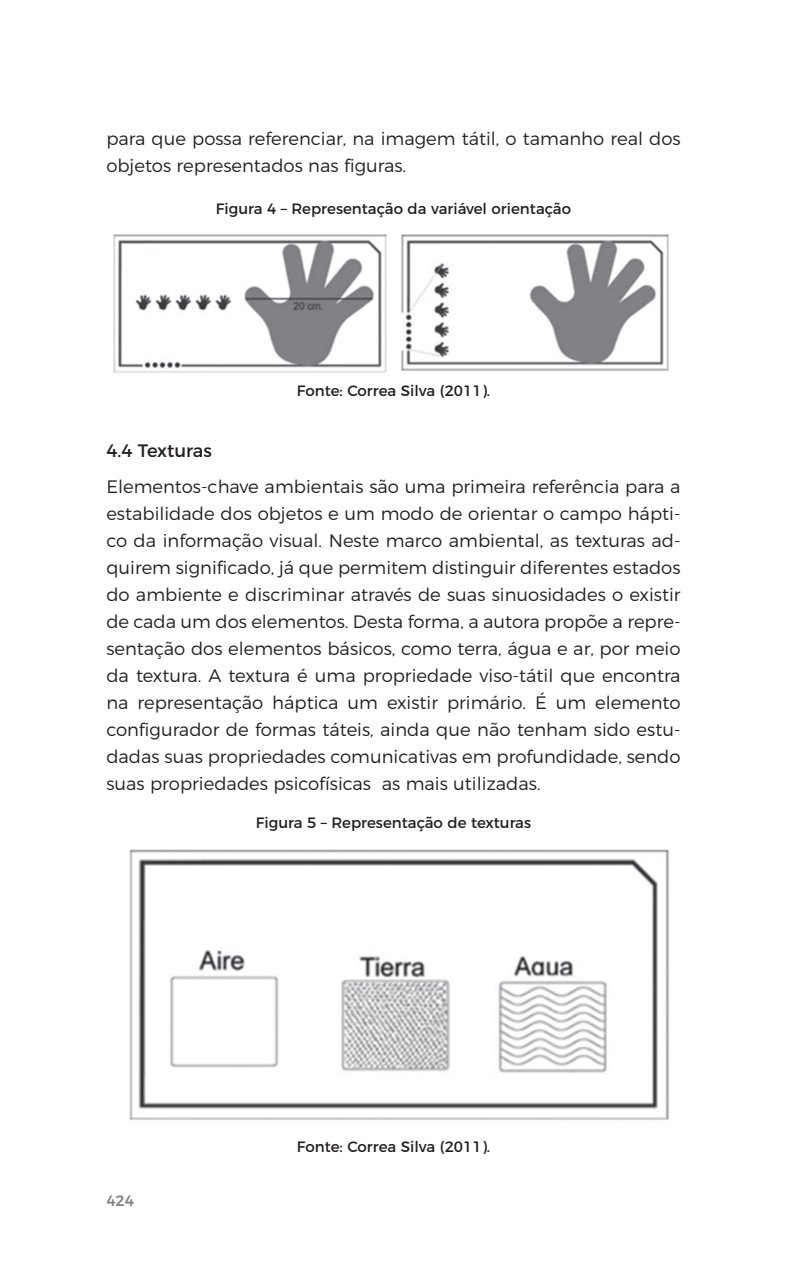
<style>
.page{position:relative;width:787px;height:1263px;background:#fff}
.page>*{position:absolute;margin:0;border:0;box-sizing:border-box;transform-origin:0 0}
.t1{font:300 18px/27px "Montserrat";color:#231f20}
.t2{font:18px "Montserrat";color:#231f20}
.t3{font:15px "Montserrat";color:#231f20}
.t4{font:500 15px "Montserrat";color:#808285}
</style>
<div class="page">
<img style="left:113px;top:234px;width:556px;height:139px">
<img style="left:129px;top:849px;width:541px;height:271px">
<p class="t1" style="left:106px;top:124px;width:576px">para que possa referenciar, na imagem tátil, o tamanho real dos objetos representados nas figuras.</p>
<p class="t3" style="left:216px;top:197px;width:357px">Figura 4 – Representação da variável orientação</p>
<p class="t3" style="left:297px;top:379px;width:195px">Fonte: Correa Silva (2011).</p>
<p class="t2" style="left:106px;top:436px;width:107px">4.4 Texturas</p>
<p class="t1" style="left:106px;top:471px;width:576px;text-align:justify">Elementos-chave ambientais são uma primeira referência para a estabilidade dos objetos e um modo de orientar o campo hápti&shy;co da informação visual. Neste marco ambiental, as texturas ad&shy;quirem significado, já que permitem distinguir diferentes estados do ambiente e discriminar através de suas sinuosidades o existir de cada um dos elementos. Desta forma, a autora propõe a repre&shy;sentação dos elementos básicos, como terra, água e ar, por meio da textura. A textura é uma propriedade viso-tátil que encontra na representação háptica um existir primário. É um elemento configurador de formas táteis, ainda que não tenham sido estu&shy;dadas suas propriedades comunicativas em profundidade, sendo suas propriedades psicofísicas as mais utilizadas.</p>
<p class="t3" style="left:256px;top:811px;width:277px">Figura 5 – Representação de texturas</p>
<p class="t4" style="left:106px;top:1189px;width:29px">424</p>
<p class="t3" style="left:297px;top:1135px;width:195px">Fonte: Correa Silva (2011).</p>
</div>
